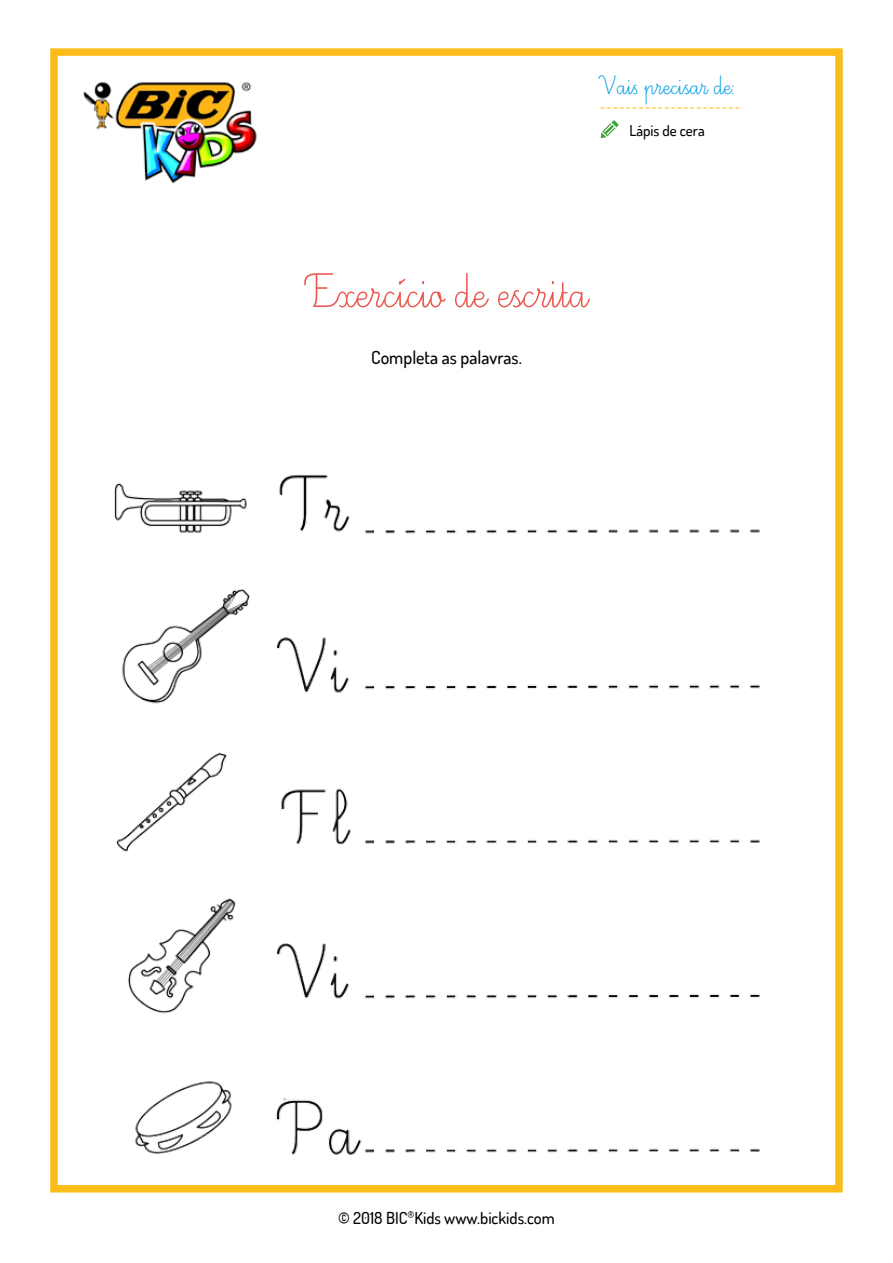
<style>
.page{position:relative;width:893px;height:1263px;background:#fff}
.page>*{position:absolute;margin:0;border:0;box-sizing:border-box;transform-origin:0 0}
.t1{font:60px "Ecriture A Romain Orne";color:#eb5850}
.t2{font:33px "Ecriture A Romain Orne";color:#009fe3}
.t3{font:18px "Minion Pro";color:#fcbd1b}
.t4{font:500 18px "Dosis";color:#000}
.t5{font:500 16.5px "Dosis";color:#000}
.t6{font:500 15px "Dosis";color:#000}
</style>
<div class="page">
<div style="left:50px;top:48px;width:793px;height:1144px;border:8px solid #fcbd1b"></div>
<img style="left:83px;top:82px;width:174px;height:101px">
<svg style="left:398px;top:278px;width:8px;height:7px"></svg>
<svg style="left:601px;top:120px;width:18px;height:18px"></svg>
<img style="left:114px;top:475px;width:646px;height:679px">
<h2 class="t2" style="left:600px;top:69px;width:137px">Vais precisar de:</h2>
<p class="t3" style="left:600px;top:94px;width:142px">----------------------</p>
<p class="t6" style="left:629px;top:121px;width:77px">Lápis de cera</p>
<h1 class="t1" style="left:306px;top:262px;width:283px">Exercicio de escrita</h1>
<p class="t4" style="left:371px;top:346px;width:152px">Completa as palavras.</p>
<p class="t5" style="left:338px;top:1207px;width:218px">© 2018 BIC<sup>®</sup>Kids www.bickids.com</p>
</div>
